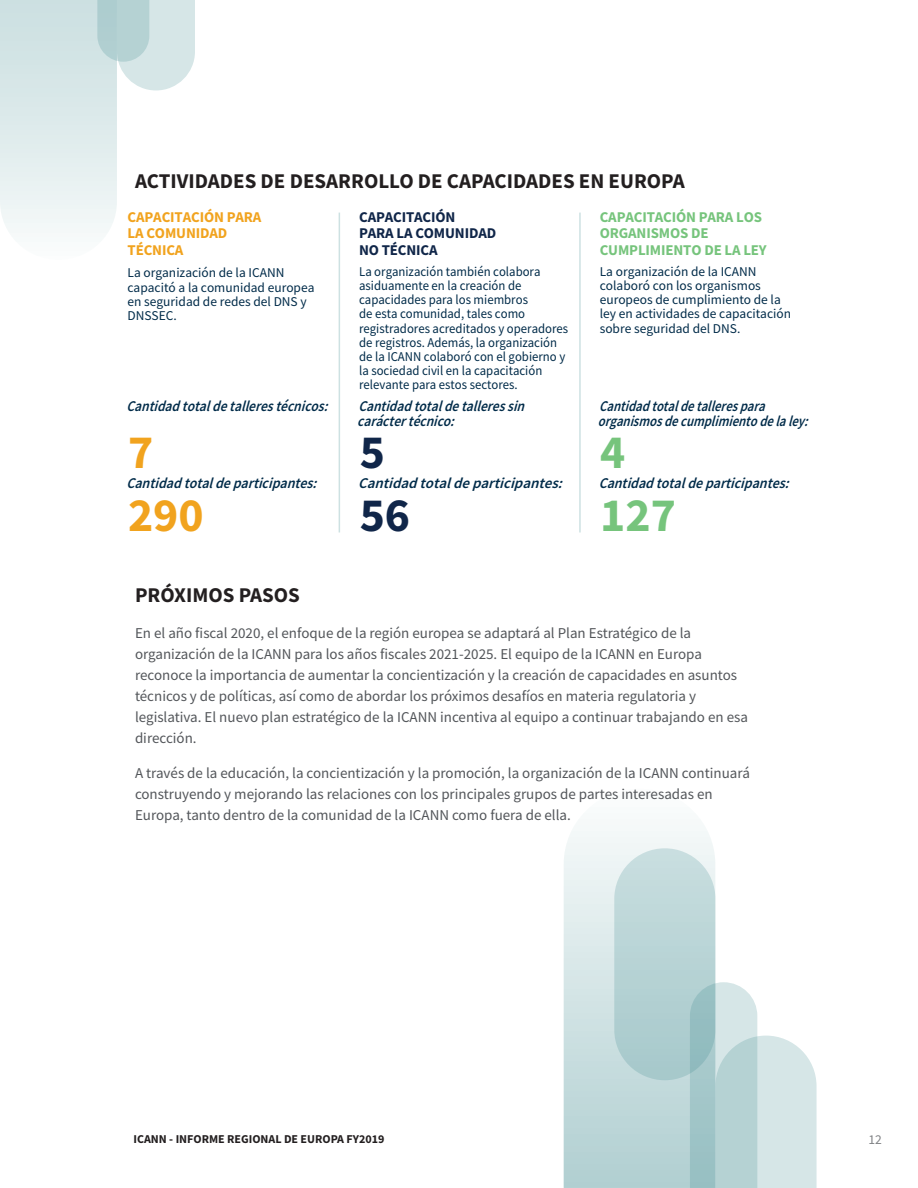
<style>
.page{position:relative;width:918px;height:1188px;background:#fff}
.page>*{position:absolute;margin:0;border:0;box-sizing:border-box;transform-origin:0 0}
.t1{font:700 47.7px "Source Sans Pro";color:#f1a31e}
.t2{font:700 47.7px "Source Sans Pro";color:#76c47c}
.t3{font:700 47.7px "Source Sans Pro";color:#102649}
.t4{font:700 21px "Source Sans Pro";color:#231f20}
.t5{font:15px/21px "Source Sans Pro";color:#53565a}
.t6{font:italic 600 14.85px/14.4px "Source Sans Pro";color:#002b49;scale:.9 1}
.t7{font:italic 600 14.85px/14.9px "Source Sans Pro";color:#002b49;scale:.85 1}
.t8{font:italic 600 14.85px "Source Sans Pro";color:#002b49;scale:.93 1}
.t9{font:700 14.85px/16.4px "Source Sans Pro";letter-spacing:-.01em;color:#76c47c}
.t10{font:700 14.85px/16.4px "Source Sans Pro";letter-spacing:-.01em;color:#102649}
.t11{font:700 14.85px/16.4px "Source Sans Pro";letter-spacing:-.01em;color:#f1a31e}
.t12{font:italic 600 14.85px "Source Sans Pro";color:#002b49}
.t13{font:13.5px/14.2px "Source Sans Pro";color:#002b49;scale:.95 1}
.t14{font:13.5px/14.2px "Source Sans Pro";color:#002b49}
.t15{font:13.5px "Source Sans Pro";color:#808285}
.t16{font:700 12px "Source Sans Pro";color:#231f20}
</style>
<div class="page">
<svg style="left:0;top:0;width:195px;height:233px"></svg>
<svg style="left:564px;top:831px;width:151px;height:357px;background:#cde0e1"></svg>
<svg style="left:690px;top:982px;width:127px;height:206px"></svg>
<svg style="left:614px;top:848px;width:101px;height:232px;background:#b5d2d4"></svg>
<hr style="left:339px;top:213px;width:1px;height:319px;background:#cde1e2">
<hr style="left:579px;top:213px;width:2px;height:319px;background:#cde1e2">
<h2 class="t4" style="left:135px;top:167px;width:551px">ACTIVIDADES DE DESARROLLO DE CAPACIDADES EN EUROPA</h2>
<p class="t11" style="left:128px;top:209px;width:135px">CAPACITACIÓN PARA<br>LA COMUNIDAD<br>TÉCNICA</p>
<p class="t14" style="left:128px;top:266px;width:189px">La organización de la ICANN capacitó a la comunidad europea en seguridad de redes del DNS y<br>DNSSEC.</p>
<p class="t6" style="left:126px;top:399px;width:231px">Cantidadtotaldetallerestécnicos:</p>
<p class="t10" style="left:359px;top:209px;width:139px">CAPACITACIÓN<br>PARA LA COMUNIDAD<br>NO TÉCNICA</p>
<p class="t13" style="left:359px;top:264px;width:222px">La organización también colabora asiduamente en la creación de capacidades para los miembros<br>de esta comunidad, tales como registradores acreditados y operadores de registros. Además, la organización de la ICANN colaboró con el gobierno y la sociedad civil en la capacitación relevante para estos sectores.</p>
<p class="t6" style="left:357px;top:399px;width:193px">Cantidadtotaldetalleressin caráctertécnico:</p>
<p class="t9" style="left:600px;top:209px;width:169px">CAPACITACIÓN PARA LOS<br>ORGANISMOS DE<br>CUMPLIMIENTO DE LA LEY</p>
<p class="t14" style="left:600px;top:264px;width:193px">La organización de la ICANN colaboró con los organismos europeos de cumplimiento de la ley en actividades de capacitación sobre seguridad del DNS.</p>
<p class="t7" style="left:598px;top:399px;width:255px">Cantidadtotaldetallerespara organismosdecumplimientodelaley:</p>
<h1 class="t1" style="left:128px;top:420px;width:27px">7</h1>
<h1 class="t3" style="left:360px;top:420px;width:27px">5</h1>
<h1 class="t2" style="left:600px;top:420px;width:27px">4</h1>
<p class="t8" style="left:126px;top:473px;width:211px">Cantidadtotaldeparticipantes:</p>
<p class="t12" style="left:358px;top:473px;width:211px">Cantidadtotaldeparticipantes:</p>
<p class="t8" style="left:599px;top:473px;width:211px">Cantidadtotaldeparticipantes:</p>
<h1 class="t1" style="left:128px;top:483px;width:77px">290</h1>
<h1 class="t3" style="left:360px;top:483px;width:52px">56</h1>
<h1 class="t2" style="left:600px;top:483px;width:77px">127</h1>
<h2 class="t4" style="left:135px;top:581px;width:166px">PRÓXIMOS PASOS</h2>
<p class="t5" style="left:135px;top:623px;width:614px">En el año fiscal 2020, el enfoque de la región europea se adaptará al Plan Estratégico de la organización de la ICANN para los años fiscales 2021-2025. El equipo de la ICANN en Europa reconoce la importancia de aumentar la concientización y la creación de capacidades en asuntos técnicos y de políticas, así como de abordar los próximos desafíos en materia regulatoria y legislativa. El nuevo plan estratégico de la ICANN incentiva al equipo a continuar trabajando en esa dirección.</p>
<p class="t5" style="left:135px;top:762px;width:616px">A través de la educación, la concientización y la promoción, la organización de la ICANN continuará construyendo y mejorando las relaciones con los principales grupos de partes interesadas en<br>Europa, tanto dentro de la comunidad de la ICANN como fuera de ella.</p>
<p class="t16" style="left:134px;top:1131px;width:252px">ICANN - INFORME REGIONAL DE EUROPA FY2019</p>
<p class="t15" style="left:869px;top:1131px;width:15px">12</p>
</div>
